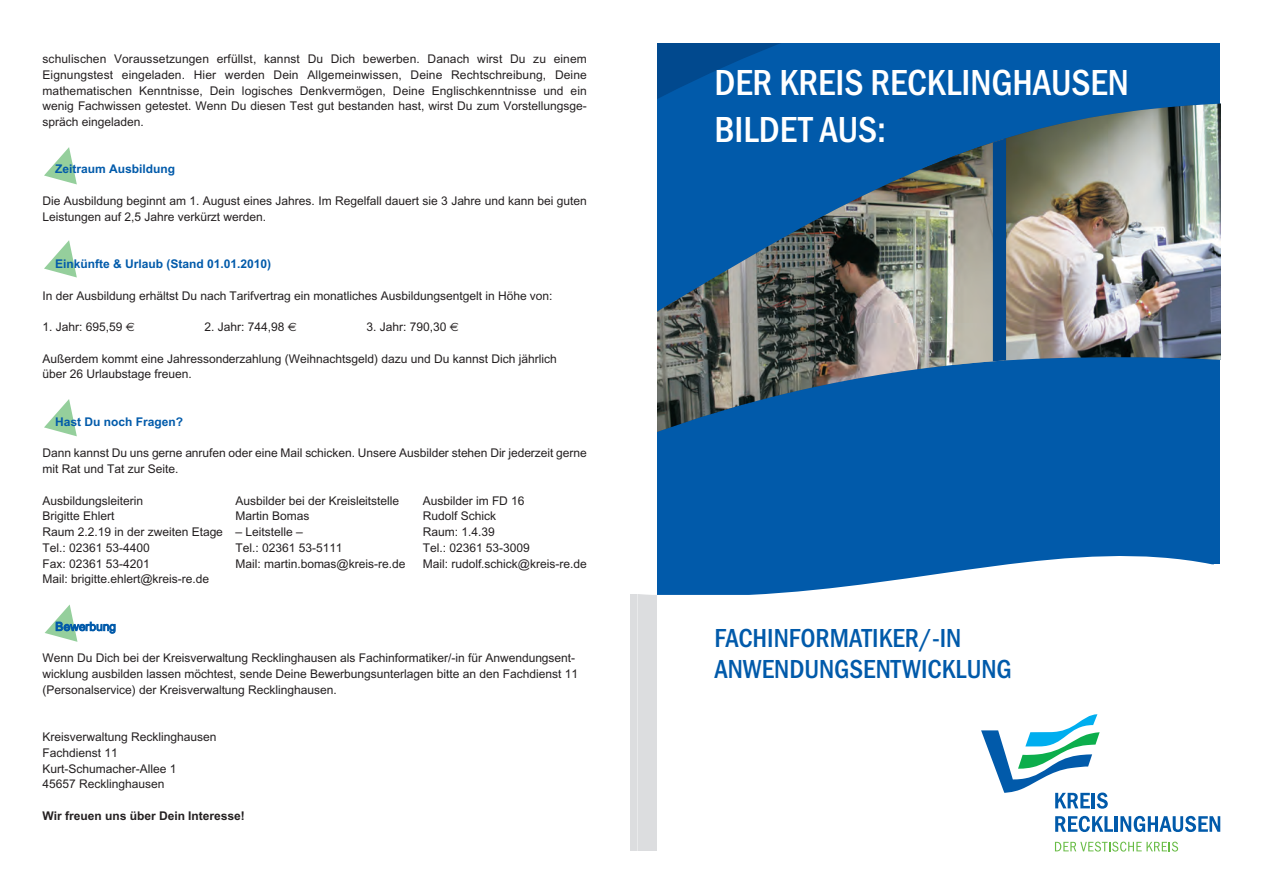
<style>
.page{position:relative;width:1263px;height:893px;background:#fff}
.page>*{position:absolute;margin:0;border:0;box-sizing:border-box;transform-origin:0 0}
.t1{font:500 condensed 37.5px/47.2px "Franklin Gothic";color:#fff}
.t2{font:500 condensed 27px/31.5px "Franklin Gothic";color:#015aaa}
.t3{font:12px/15.8px "Arial";color:#231f20}
.t4{font:700 12px "Arial";color:#015aaa}
.t5{font:700 12px "Arial";color:#231f20}
.t6{font:12px "Arial";letter-spacing:.005em;color:#015aaa}
.s1{font-family:"Euro Sans"}
</style>
<div class="page">
<div style="left:657px;top:427px;width:563px;height:110px;background:#015aaa"></div>
<div style="left:657px;top:427px;width:346px;height:13px;background:#015aaa"></div>
<img style="left:657px;top:44px;width:563px;height:383px">
<svg style="left:656px;top:537px;width:564px;height:314px"></svg>
<div style="left:630px;top:580px;width:26px;height:271px;background:#dcdddf"></div>
<div style="left:1215px;top:564px;width:17px;height:294px;background:#fff"></div>
<svg style="left:1055px;top:842px;width:123px;height:10px"></svg>
<svg style="left:1055px;top:816px;width:58px;height:16px"></svg>
<hr style="left:1114px;top:816px;width:3px;height:16px;background:#015aaa">
<svg style="left:1120px;top:816px;width:100px;height:16px"></svg>
<svg style="left:981px;top:714px;width:127px;height:95px"></svg>
<svg style="left:44px;top:147px;width:33px;height:37px"></svg>
<svg style="left:44px;top:240px;width:33px;height:37px"></svg>
<svg style="left:44px;top:399px;width:33px;height:37px"></svg>
<svg style="left:45px;top:604px;width:32px;height:38px"></svg>
<p class="t3" style="left:43px;top:52px;width:546px;text-align:justify">schulischen Voraussetzungen erfüllst, kannst Du Dich bewerben. Danach wirst Du zu einem Eignungstest eingeladen. Hier werden Dein Allgemeinwissen, Deine Rechtschreibung, Deine mathematischen Kenntnisse, Dein logisches Denkvermögen, Deine Englischkenntnisse und ein wenig Fachwissen getestet. Wenn Du diesen Test gut bestanden hast, wirst Du zum Vorstellungsge&shy;spräch eingeladen.</p>
<p class="t4" style="left:55px;top:165px;width:121px">Zeitraum Ausbildung</p>
<p class="t3" style="left:43px;top:194px;width:546px">Die Ausbildung beginnt am 1. August eines Jahres. Im Regelfall dauert sie 3 Jahre und kann bei guten<br>Leistungen auf 2,5 Jahre verkürzt werden.</p>
<p class="t4" style="left:55px;top:259px;width:217px">Einkünfte &amp; Urlaub (Stand 01.01.2010)</p>
<p class="t3" style="left:43px;top:289px;width:512px">In der Ausbildung erhältst Du nach Tarifvertrag ein monatliches Ausbildungsentgelt in Höhe von:</p>
<p class="t3" style="left:43px;top:320px;width:94px">1. Jahr: 695,59 <span class="s1">€</span></p>
<p class="t3" style="left:205px;top:320px;width:94px">2. Jahr: 744,98 <span class="s1">€</span></p>
<p class="t3" style="left:367px;top:320px;width:94px">3. Jahr: 790,30 <span class="s1">€</span></p>
<p class="t3" style="left:43px;top:352px;width:516px">Außerdem kommt eine Jahressonderzahlung (Weihnachtsgeld) dazu und Du kannst Dich jährlich über 26 Urlaubstage freuen.</p>
<p class="t4" style="left:55px;top:417px;width:129px">Hast Du noch Fragen?</p>
<p class="t3" style="left:43px;top:446px;width:546px">Dann kannst Du uns gerne anrufen oder eine Mail schicken. Unsere Ausbilder stehen Dir jederzeit gerne mit Rat und Tat zur Seite.</p>
<p class="t3" style="left:43px;top:494px;width:182px">Ausbildungsleiterin<br>Brigitte Ehlert<br>Raum 2.2.19 in der zweiten Etage<br>Tel.: 02361 53-4400<br>Fax: 02361 53-4201<br>Mail: brigitte.ehlert@kreis-re.de</p>
<p class="t6" style="left:55px;top:622px;width:62px">Bewerbung</p>
<p class="t3" style="left:42px;top:651px;width:537px">Wenn Du Dich bei der Kreisverwaltung Recklinghausen als Fachinformatiker/-in für Anwendungsent&shy;wicklung ausbilden lassen möchtest, sende Deine Bewerbungsunterlagen bitte an den Fachdienst 11 (Personalservice) der Kreisverwaltung Recklinghausen.</p>
<p class="t3" style="left:43px;top:730px;width:175px">Kreisverwaltung Recklinghausen<br>Fachdienst 11<br>Kurt-Schumacher-Allee 1<br>45657 Recklinghausen</p>
<p class="t5" style="left:43px;top:811px;width:204px">Wir freuen uns über Dein Interesse!</p>
<p class="t3" style="left:423px;top:494px;width:165px">Ausbilder im FD 16<br>Rudolf Schick<br>Raum: 1.4.39<br>Tel.: 02361 53-3009<br>Mail: rudolf.schick@kreis-re.de</p>
<p class="t3" style="left:235px;top:494px;width:165px">Ausbilder bei der Kreisleitstelle<br>Martin Bomas</p>
<p class="t3" style="left:235px;top:525px;width:171px">– Leitstelle –<br>Tel.: 02361 53-5111<br>Mail: martin.bomas@kreis-re.de</p>
<h1 class="t1" style="left:714px;top:62px;width:416px">DER KREIS RECKLINGHAUSEN<br>BILDET AUS:</h1>
<h2 class="t2" style="left:714px;top:624px;width:299px">FACHINFORMATIKER/-IN<br>ANWENDUNGSENTWICKLUNG</h2>
</div>
